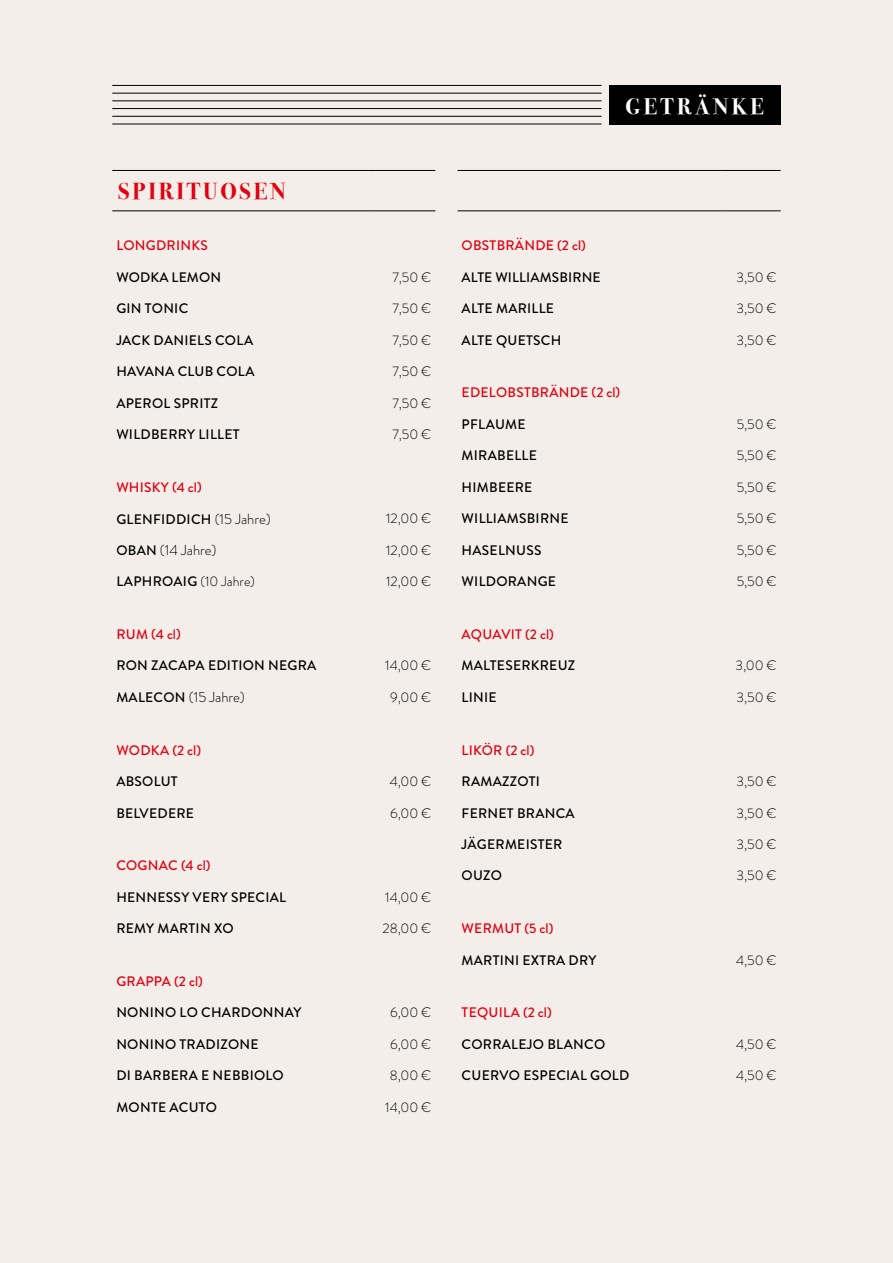
<style>
.page{position:relative;width:893px;height:1263px;background:#f3eeea}
.page>*{position:absolute;margin:0;border:0;box-sizing:border-box;transform-origin:0 0}
.t1{font:700 23.1px "Bodoni Svty Two ITCTT";letter-spacing:.12em;color:#e3000f}
.t2{font:700 22.5px "Bodoni Svty Two ITCTT";letter-spacing:.15em;color:#fff}
.t3{font:300 14.55px "Brandon Grotesque";color:#000}
.t4{font:500 13.8px "Brandon Grotesque";letter-spacing:.02em;color:#000}
.t5{font:300 13.8px "Brandon Grotesque";color:#000}
.t6{font:500 13.8px "Brandon Grotesque";letter-spacing:.02em;color:#e3000f}
.s1{font-weight:300;font-size:14.55px}
.s2{font-weight:500;font-size:13.8px}
.s3{font-weight:300}
</style>
<div class="page">
<hr style="left:112px;top:170px;width:264px;height:1px;background:#000">
<hr style="left:376px;top:170px;width:59px;height:1px;background:#000">
<hr style="left:112px;top:210px;width:264px;height:1px;background:#000">
<hr style="left:376px;top:210px;width:59px;height:1px;background:#000">
<hr style="left:458px;top:170px;width:263px;height:1px;background:#000">
<hr style="left:721px;top:170px;width:60px;height:1px;background:#000">
<hr style="left:458px;top:210px;width:263px;height:1px;background:#000">
<hr style="left:721px;top:210px;width:60px;height:1px;background:#000">
<hr style="left:112px;top:85px;width:490px;height:1px;background:#000">
<hr style="left:112px;top:93px;width:490px;height:1px;background:#000">
<hr style="left:112px;top:100px;width:490px;height:1px;background:#000">
<hr style="left:112px;top:108px;width:490px;height:1px;background:#000">
<hr style="left:112px;top:116px;width:490px;height:1px;background:#000">
<hr style="left:112px;top:124px;width:490px;height:1px;background:#000">
<div style="left:609px;top:85px;width:172px;height:39px;background:#000"></div>
<h1 class="t1" style="left:118px;top:172px;width:169px">SPIRITUOSEN</h1>
<p class="t6" style="left:116px;top:236px;width:93px">LONGDRINKS</p>
<p class="t4" style="left:116px;top:267px;width:106px">WODKA LEMON</p>
<p class="t5" style="left:392px;top:267px;width:41px">7,50 €</p>
<p class="t4" style="left:116px;top:299px;width:73px">GIN TONIC</p>
<p class="t5" style="left:392px;top:299px;width:41px">7,50 €</p>
<p class="t4" style="left:116px;top:330px;width:138px">JACK DANIELS COLA</p>
<p class="t5" style="left:392px;top:330px;width:41px">7,50 €</p>
<p class="t4" style="left:116px;top:362px;width:140px">HAVANA CLUB COLA</p>
<p class="t5" style="left:392px;top:362px;width:41px">7,50 €</p>
<p class="t4" style="left:116px;top:393px;width:103px">APEROL SPRITZ</p>
<p class="t5" style="left:392px;top:393px;width:41px">7,50 €</p>
<p class="t4" style="left:116px;top:425px;width:125px">WILDBERRY LILLET</p>
<p class="t5" style="left:392px;top:425px;width:41px">7,50 €</p>
<p class="t6" style="left:116px;top:477px;width:87px">WHISKY (4 cl)</p>
<p class="t4" style="left:116px;top:509px;width:156px">GLENFIDDICH <span class="s1">(15 Jahre)</span></p>
<p class="t5" style="left:386px;top:509px;width:47px">12,00 €</p>
<p class="t3" style="left:116px;top:540px;width:102px"><span class="s2">OBAN</span> (14 Jahre)</p>
<p class="t5" style="left:386px;top:540px;width:47px">12,00 €</p>
<p class="t4" style="left:116px;top:572px;width:140px">LAPHROAIG <span class="s3">(10 Jahre)</span></p>
<p class="t5" style="left:386px;top:572px;width:47px">12,00 €</p>
<p class="t6" style="left:116px;top:625px;width:66px">RUM (4 cl)</p>
<p class="t4" style="left:116px;top:656px;width:202px">RON ZACAPA EDITION NEGRA</p>
<p class="t5" style="left:385px;top:656px;width:48px">14,00 €</p>
<p class="t3" style="left:116px;top:687px;width:130px"><span class="s2">MALECON</span> (15 Jahre)</p>
<p class="t5" style="left:390px;top:688px;width:43px">9,00 €</p>
<p class="t6" style="left:116px;top:740px;width:86px">WODKA (2 cl)</p>
<p class="t4" style="left:116px;top:772px;width:63px">ABSOLUT</p>
<p class="t5" style="left:390px;top:772px;width:43px">4,00 €</p>
<p class="t4" style="left:116px;top:803px;width:79px">BELVEDERE</p>
<p class="t5" style="left:390px;top:803px;width:43px">6,00 €</p>
<p class="t6" style="left:116px;top:856px;width:96px">COGNAC (4 cl)</p>
<p class="t4" style="left:116px;top:887px;width:171px">HENNESSY VERY SPECIAL</p>
<p class="t5" style="left:385px;top:887px;width:48px">14,00 €</p>
<p class="t4" style="left:116px;top:919px;width:119px">REMY MARTIN XO</p>
<p class="t5" style="left:383px;top:919px;width:50px">28,00 €</p>
<p class="t6" style="left:116px;top:972px;width:88px">GRAPPA (2 cl)</p>
<p class="t4" style="left:116px;top:1003px;width:187px">NONINO LO CHARDONNAY</p>
<p class="t5" style="left:390px;top:1003px;width:43px">6,00 €</p>
<p class="t4" style="left:116px;top:1034px;width:144px">NONINO TRADIZONE</p>
<p class="t5" style="left:390px;top:1035px;width:43px">6,00 €</p>
<p class="t4" style="left:116px;top:1066px;width:169px">DI BARBERA E NEBBIOLO</p>
<p class="t5" style="left:390px;top:1066px;width:43px">8,00 €</p>
<p class="t4" style="left:116px;top:1097px;width:102px">MONTE ACUTO</p>
<p class="t5" style="left:385px;top:1097px;width:48px">14,00 €</p>
<h2 class="t2" style="left:625px;top:87px;width:140px">GETRÄNKE</h2>
<p class="t6" style="left:462px;top:236px;width:126px">OBSTBRÄNDE (2 cl)</p>
<p class="t4" style="left:462px;top:267px;width:141px">ALTE WILLIAMSBIRNE</p>
<p class="t5" style="left:737px;top:267px;width:42px">3,50 €</p>
<p class="t4" style="left:462px;top:299px;width:94px">ALTE MARILLE</p>
<p class="t5" style="left:737px;top:299px;width:42px">3,50 €</p>
<p class="t4" style="left:462px;top:330px;width:101px">ALTE QUETSCH</p>
<p class="t5" style="left:737px;top:330px;width:42px">3,50 €</p>
<p class="t6" style="left:462px;top:383px;width:160px">EDELOBSTBRÄNDE (2 cl)</p>
<p class="t4" style="left:462px;top:415px;width:66px">PFLAUME</p>
<p class="t5" style="left:737px;top:415px;width:42px">5,50 €</p>
<p class="t4" style="left:462px;top:446px;width:77px">MIRABELLE</p>
<p class="t5" style="left:737px;top:446px;width:42px">5,50 €</p>
<p class="t4" style="left:462px;top:477px;width:72px">HIMBEERE</p>
<p class="t5" style="left:737px;top:478px;width:42px">5,50 €</p>
<p class="t4" style="left:462px;top:509px;width:108px">WILLIAMSBIRNE</p>
<p class="t5" style="left:737px;top:509px;width:42px">5,50 €</p>
<p class="t4" style="left:462px;top:540px;width:81px">HASELNUSS</p>
<p class="t5" style="left:737px;top:540px;width:42px">5,50 €</p>
<p class="t4" style="left:462px;top:572px;width:96px">WILDORANGE</p>
<p class="t5" style="left:737px;top:572px;width:42px">5,50 €</p>
<p class="t6" style="left:462px;top:625px;width:94px">AQUAVIT (2 cl)</p>
<p class="t4" style="left:462px;top:656px;width:115px">MALTESERKREUZ</p>
<p class="t5" style="left:735px;top:656px;width:43px">3,00 €</p>
<p class="t4" style="left:462px;top:687px;width:37px">LINIE</p>
<p class="t5" style="left:737px;top:688px;width:42px">3,50 €</p>
<p class="t6" style="left:462px;top:740px;width:74px">LIKÖR (2 cl)</p>
<p class="t4" style="left:462px;top:772px;width:80px">RAMAZZOTI</p>
<p class="t5" style="left:737px;top:772px;width:42px">3,50 €</p>
<p class="t4" style="left:462px;top:803px;width:115px">FERNET BRANCA</p>
<p class="t5" style="left:737px;top:803px;width:42px">3,50 €</p>
<p class="t4" style="left:462px;top:835px;width:102px">JÄGERMEISTER</p>
<p class="t5" style="left:737px;top:835px;width:42px">3,50 €</p>
<p class="t4" style="left:462px;top:866px;width:42px">OUZO</p>
<p class="t5" style="left:737px;top:866px;width:42px">3,50 €</p>
<p class="t6" style="left:462px;top:919px;width:93px">WERMUT (5 cl)</p>
<p class="t4" style="left:462px;top:950px;width:136px">MARTINI EXTRA DRY</p>
<p class="t5" style="left:736px;top:950px;width:42px">4,50 €</p>
<p class="t6" style="left:462px;top:1003px;width:92px">TEQUILA (2 cl)</p>
<p class="t4" style="left:462px;top:1034px;width:145px">CORRALEJO BLANCO</p>
<p class="t5" style="left:736px;top:1035px;width:42px">4,50 €</p>
<p class="t4" style="left:462px;top:1066px;width:169px">CUERVO ESPECIAL GOLD</p>
<p class="t5" style="left:736px;top:1066px;width:42px">4,50 €</p>
</div>
